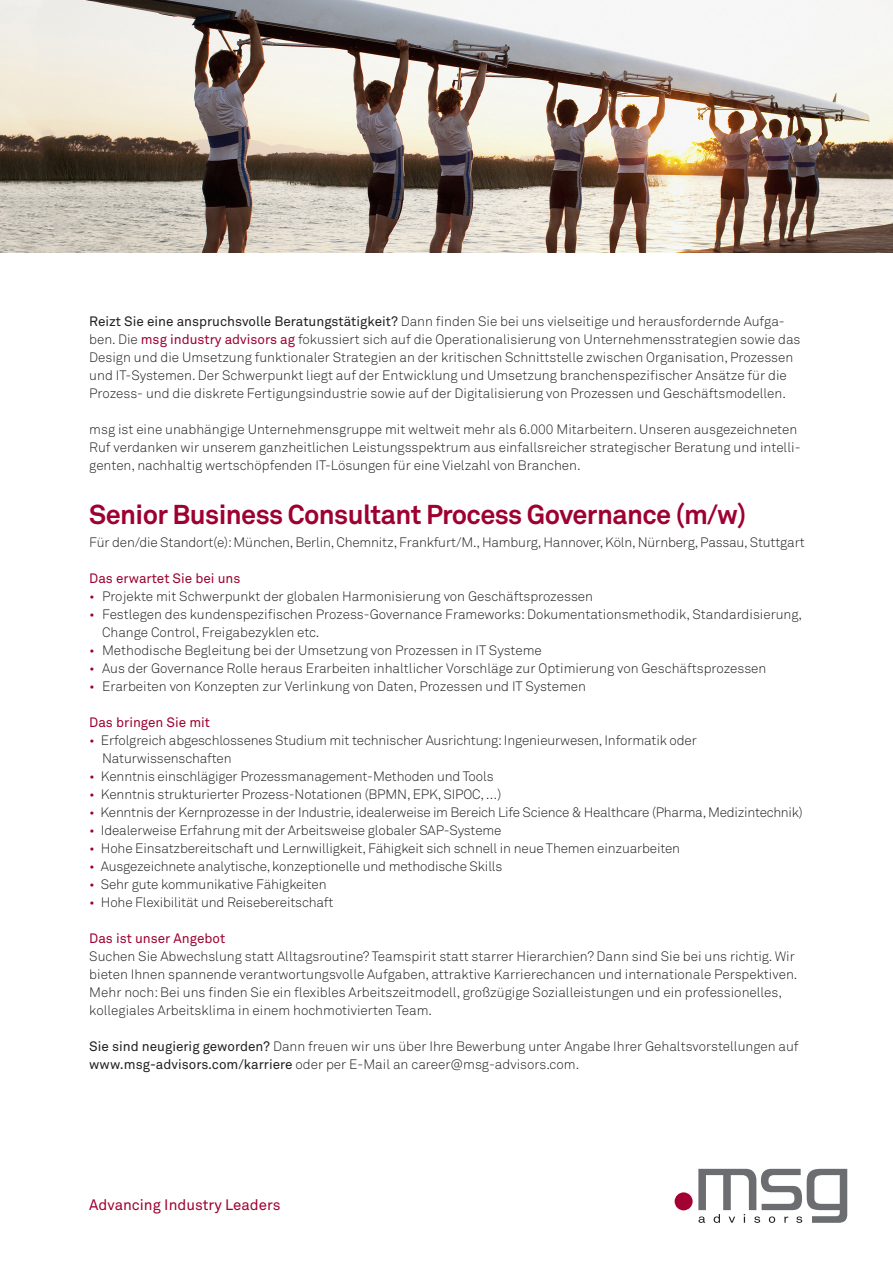
<style>
.page{position:relative;width:893px;height:1263px;background:#fff}
.page>*{position:absolute;margin:0;border:0;box-sizing:border-box;transform-origin:0 0}
.t1{font:700 27px "Akkurat Std";letter-spacing:-.02em;color:#9e0131}
.t2{font:15px "Akkurat Std";color:#9e0131}
.Absatzformat_1{font:300 13.5px/18px "Akkurat Std";color:#231f20}
.Absatzformat_1-2{font:300 13.5px "Akkurat Std";letter-spacing:-.02em;color:#231f20}
.t3{font:13.5px "Akkurat Std";color:#9e0131}
.s1{font-weight:400}
.s2{font-weight:400;color:#9e0131}
.s3{color:#9e0131}
</style>
<div class="page">
<div style="left:675px;top:1192px;width:18px;height:18px;background:#a40133;border-radius:50%"></div>
<svg style="left:698px;top:1169px;width:149px;height:54px"></svg>
<img style="left:0;top:0;width:893px;height:253px">
<p class="Absatzformat_1" style="left:89px;top:313px;width:713px"><span class="s1">Reizt Sie eine anspruchsvolle Beratungstätigkeit?</span> Dann finden Sie bei uns vielseitige und herausfordernde Aufga&shy;ben. Die <span class="s2">msg industry advisors ag</span> fokussiert sich auf die Operationalisierung von Unternehmensstrategien sowie das Design und die Umsetzung funktionaler Strategien an der kritischen Schnittstelle zwischen Organisation, Prozessen und IT-Systemen. Der Schwerpunkt liegt auf der Entwicklung und Umsetzung branchenspezifischer Ansätze für die Prozess- und die diskrete Fertigungsindustrie sowie auf der Digitalisierung von Prozessen und Geschäftsmodellen.</p>
<p class="Absatzformat_1" style="left:89px;top:421px;width:713px">msg ist eine unabhängige Unternehmensgruppe mit weltweit mehr als 6.000 Mitarbeitern. Unseren ausgezeichneten<br>Ruf verdanken wir unserem ganzheitlichen Leistungsspektrum aus einfallsreicher strategischer Beratung und intelli&shy;genten, nachhaltig wertschöpfenden IT-Lösungen für eine Vielzahl von Branchen.</p>
<p class="t1" style="left:89px;top:498px;width:658px">Senior Business Consultant Process Governance (m/w)</p>
<p class="Absatzformat_1" style="left:89px;top:533px;width:717px">Für den/die Standort(e): München, Berlin, Chemnitz, Frankfurt/M., Hamburg, Hannover, Köln, Nürnberg, Passau, Stuttgart</p>
<p class="t3" style="left:89px;top:570px;width:153px">Das erwartet Sie bei uns</p>
<p class="Absatzformat_1" style="left:89px;top:587px;width:505px"><span class="s3">•</span> Projekte mit Schwerpunkt der globalen Harmonisierung von Geschäftsprozessen</p>
<p class="Absatzformat_1" style="left:102px;top:605px;width:702px;text-indent:-13px"><span class="s3">•</span> Festlegen des kundenspezifischen Prozess-Governance Frameworks: Dokumentationsmethodik, Standardisierung,<br>Change Control, Freigabezyklen etc.</p>
<p class="Absatzformat_1" style="left:89px;top:641px;width:454px"><span class="s3">•</span> Methodische Begleitung bei der Umsetzung von Prozessen in IT Systeme</p>
<p class="Absatzformat_1" style="left:89px;top:659px;width:679px"><span class="s3">•</span> Aus der Governance Rolle heraus Erarbeiten inhaltlicher Vorschläge zur Optimierung von Geschäftsprozessen</p>
<p class="Absatzformat_1" style="left:89px;top:677px;width:498px"><span class="s3">•</span> Erarbeiten von Konzepten zur Verlinkung von Daten, Prozessen und IT Systemen</p>
<p class="t3" style="left:89px;top:714px;width:122px">Das bringen Sie mit</p>
<p class="Absatzformat_1" style="left:102px;top:731px;width:596px;text-indent:-13px"><span class="s3">•</span> Erfolgreich abgeschlossenes Studium mit technischer Ausrichtung: Ingenieurwesen, Informatik oder<br>Naturwissenschaften</p>
<p class="Absatzformat_1" style="left:89px;top:767px;width:406px"><span class="s3">•</span> Kenntnis einschlägiger Prozessmanagement-Methoden und Tools</p>
<p class="Absatzformat_1" style="left:89px;top:785px;width:413px"><span class="s3">•</span> Kenntnis strukturierter Prozess-Notationen (BPMN, EPK, SIPOC, …)</p>
<p class="Absatzformat_1-2" style="left:89px;top:804px;width:715px"><span class="s3">•</span> Kenntnis der Kernprozesse in der Industrie, idealerweise im Bereich Life Science &amp; Healthcare (Pharma, Medizintechnik)</p>
<p class="Absatzformat_1" style="left:89px;top:821px;width:414px"><span class="s3">•</span> Idealerweise Erfahrung mit der Arbeitsweise globaler SAP-Systeme</p>
<p class="Absatzformat_1" style="left:89px;top:839px;width:592px"><span class="s3">•</span> Hohe Einsatzbereitschaft und Lernwilligkeit, Fähigkeit sich schnell in neue Themen einzuarbeiten</p>
<p class="Absatzformat_1" style="left:89px;top:857px;width:415px"><span class="s3">•</span> Ausgezeichnete analytische, konzeptionelle und methodische Skills</p>
<p class="Absatzformat_1" style="left:89px;top:875px;width:239px"><span class="s3">•</span> Sehr gute kommunikative Fähigkeiten</p>
<p class="Absatzformat_1" style="left:89px;top:893px;width:246px"><span class="s3">•</span> Hohe Flexibilität und Reisebereitschaft</p>
<p class="t3" style="left:89px;top:930px;width:137px">Das ist unser Angebot</p>
<p class="Absatzformat_1" style="left:89px;top:947px;width:710px">Suchen Sie Abwechslung statt Alltagsroutine? Teamspirit statt starrer Hierarchien? Dann sind Sie bei uns richtig. Wir bieten Ihnen spannende verantwortungsvolle Aufgaben, attraktive Karrierechancen und internationale Perspektiven.<br>Mehr noch: Bei uns finden Sie ein flexibles Arbeitszeitmodell, großzügige Sozialleistungen und ein professionelles, kollegiales Arbeitsklima in einem hochmotivierten Team.</p>
<p class="Absatzformat_1" style="left:89px;top:1037px;width:711px"><span class="s1">Sie sind neugierig geworden?</span> Dann freuen wir uns über Ihre Bewerbung unter Angabe Ihrer Gehaltsvorstellungen auf <span class="s1">www.msg-advisors.com/karriere</span> oder per E-Mail an career@msg-advisors.com.</p>
<p class="t2" style="left:89px;top:1196px;width:193px">Advancing Industry Leaders</p>
</div>
